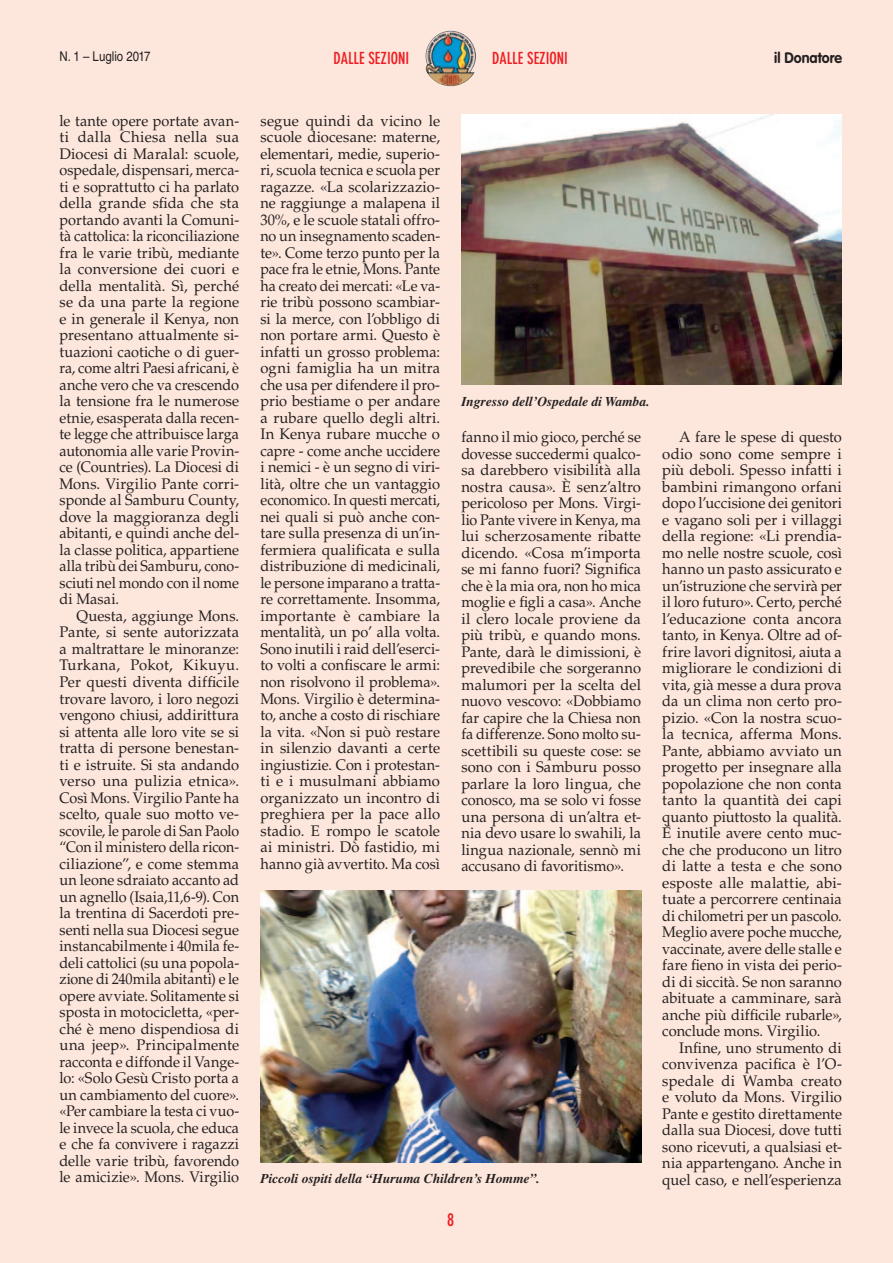
<style>
.page{position:relative;width:893px;height:1263px;background:#fde7dc}
.page>*{position:absolute;margin:0;border:0;box-sizing:border-box;transform-origin:0 0}
.t1{font:700 condensed 18px "DIN Neuzeit Grotesk Std";color:#ee1d23;scale:.96 1}
.t2{font:700 condensed 16.5px "DIN Neuzeit Grotesk Std";color:#ee1d23;scale:.96 1}
.t3{font:15.3px/16.5px "Palatino LT Std";letter-spacing:.005em;color:#231f20;text-align:justify}
.t4{font:15.3px/16.5px "Palatino LT Std";letter-spacing:.005em;color:#231f20;text-align:justify;scale:.95 1}
.t5{font:15.3px/16.5px "Palatino LT Std";letter-spacing:.005em;color:#231f20;text-align:justify;scale:.96 1}
.t6{font:700 15px "VAG Rounded Std";color:#231f20;scale:.95 1}
.t7{font:italic 700 13.5px "Times LT Std";color:#231f20}
.t8{font:13.5px "Helvetica LT Std";color:#231f20;scale:.85 1}
</style>
<div class="page">
<img style="left:260px;top:891px;width:381px;height:271px">
<img style="left:461px;top:115px;width:381px;height:269px">
<img style="left:425px;top:31px;width:51px;height:55px">
<p class="t8" style="left:60px;top:48px;width:109px">N. 1 – Luglio 2017</p>
<p class="t6" style="left:774px;top:48px;width:73px">il Donatore</p>
<p class="t2" style="left:333px;top:48px;width:80px">DALLE SEZIONI</p>
<p class="t2" style="left:492px;top:48px;width:80px">DALLE SEZIONI</p>
<p class="t4" style="left:60px;top:113px;width:191px">le tante opere portate avan&shy;ti dalla Chiesa nella sua Diocesi di Maralal: scuole, ospedale, dispensari, merca&shy;ti e soprattutto ci ha parlato della grande sfida che sta portando avanti la Comuni&shy;tà cattolica: la riconciliazione fra le varie tribù, mediante la conversione dei cuori e della mentalità. Sì, perché se da una parte la regione e in generale il Kenya, non presentano attualmente si&shy;tuazioni caotiche o di guer&shy;ra, come altri Paesi africani, è anche vero che va crescendo la tensione fra le numerose etnie, esasperata dalla recen&shy;te legge che attribuisce larga autonomia alle varie Provin&shy;ce (Countries). La Diocesi di Mons. Virgilio Pante corri&shy;sponde al Samburu County, dove la maggioranza degli abitanti, e quindi anche del&shy;la classe politica, appartiene alla tribù dei Samburu, cono&shy;sciuti nel mondo con il nome di Masai.</p>
<p class="t3" style="left:60px;top:608px;width:181px;text-indent:17px">Questa, aggiunge Mons.<br>Pante, si sente autorizzata a maltrattare le minoranze:<br>Turkana, Pokot, Kikuyu.<br>Per questi diventa difficile trovare lavoro, i loro negozi vengono chiusi, addirittura si attenta alle loro vite se si tratta di persone benestan&shy;ti e istruite. Si sta andando verso una pulizia etnica».<br>Così Mons. Virgilio Pante ha scelto, quale suo motto ve&shy;scovile, le parole di San Paolo “Con il ministero della ricon&shy;ciliazione”, e come stemma un leone sdraiato accanto ad un agnello (Isaia,11,6-9). Con la trentina di Sacerdoti pre&shy;senti nella sua Diocesi segue instancabilmente i 40mila fe&shy;deli cattolici (su una popola&shy;zione di 240mila abitanti) e le opere avviate. Solitamente si sposta in motocicletta, «per&shy;ché è meno dispendiosa di una jeep». Principalmente racconta e diffonde il Vange&shy;lo: «Solo Gesù Cristo porta a un cambiamento del cuore». «Per cambiare la testa ci vuo&shy;le invece la scuola, che educa e che fa convivere i ragazzi delle varie tribù, favorendo le amicizie». Mons. Virgilio</p>
<p class="t3" style="left:260px;top:113px;width:181px">segue quindi da vicino le scuole diocesane: materne, elementari, medie, superio&shy;ri, scuola tecnica e scuola per ragazze. «La scolarizzazio&shy;ne raggiunge a malapena il 30%, e le scuole statali offro&shy;no un insegnamento scaden&shy;te». Come terzo punto per la pace fra le etnie, Mons. Pante ha creato dei mercati: «Le va&shy;rie tribù possono scambiar&shy;si la merce, con l’obbligo di non portare armi. Questo è infatti un grosso problema: ogni famiglia ha un mitra che usa per difendere il pro&shy;prio bestiame o per andare a rubare quello degli altri.<br>In Kenya rubare mucche o capre - come anche uccidere i nemici - è un segno di viri&shy;lità, oltre che un vantaggio economico. In questi mercati, nei quali si può anche con&shy;tare sulla presenza di un’in&shy;fermiera qualificata e sulla distribuzione di medicinali, le persone imparano a tratta&shy;re correttamente. Insomma, importante è cambiare la mentalità, un po’ alla volta.<br>Sono inutili i raid dell’eserci&shy;to volti a confiscare le armi: non risolvono il problema».<br>Mons. Virgilio è determina&shy;to, anche a costo di rischiare la vita. «Non si può restare in silenzio davanti a certe ingiustizie. Con i protestan&shy;ti e i musulmani abbiamo organizzato un incontro di preghiera per la pace allo stadio. E rompo le scatole ai ministri. Dò fastidio, mi hanno già avvertito. Ma così</p>
<p class="t7" style="left:461px;top:393px;width:190px">Ingresso dell’Ospedale di Wamba.</p>
<p class="t4" style="left:461px;top:429px;width:191px">fanno il mio gioco, perché se dovesse succedermi qualco&shy;sa darebbero visibilità alla nostra causa». È senz’altro pericoloso per Mons. Virgi&shy;lio Pante vivere in Kenya, ma lui scherzosamente ribatte dicendo. «Cosa m’importa se mi fanno fuori? Significa che è la mia ora, non ho mica moglie e figli a casa». Anche il clero locale proviene da più tribù, e quando mons.<br>Pante, darà le dimissioni, è prevedibile che sorgeranno malumori per la scelta del nuovo vescovo: «Dobbiamo far capire che la Chiesa non fa differenze. Sono molto su&shy;scettibili su queste cose: se sono con i Samburu posso parlare la loro lingua, che conosco, ma se solo vi fosse una persona di un’altra et&shy;nia devo usare lo swahili, la lingua nazionale, sennò mi accusano di favoritismo».</p>
<p class="t5" style="left:662px;top:429px;width:189px;text-indent:17px">A fare le spese di questo odio sono come sempre i più deboli. Spesso infatti i bambini rimangono orfani dopo l’uccisione dei genitori e vagano soli per i villaggi della regione: «Li prendia&shy;mo nelle nostre scuole, così hanno un pasto assicurato e un’istruzione che servirà per il loro futuro». Certo, perché l’educazione conta ancora tanto, in Kenya. Oltre ad of&shy;frire lavori dignitosi, aiuta a migliorare le condizioni di vita, già messe a dura prova da un clima non certo pro&shy;pizio. «Con la nostra scuo&shy;la tecnica, afferma Mons.<br>Pante, abbiamo avviato un progetto per insegnare alla popolazione che non conta tanto la quantità dei capi quanto piuttosto la qualità.<br>È inutile avere cento muc&shy;che che producono un litro di latte a testa e che sono esposte alle malattie, abi&shy;tuate a percorrere centinaia di chilometri per un pascolo.<br>Meglio avere poche mucche, vaccinate, avere delle stalle e fare fieno in vista dei perio&shy;di di siccità. Se non saranno abituate a camminare, sarà anche più difficile rubarle», conclude mons. Virgilio.</p>
<p class="t5" style="left:662px;top:1039px;width:189px;text-indent:17px">Infine, uno strumento di convivenza pacifica è l’O&shy;spedale di Wamba creato e voluto da Mons. Virgilio Pante e gestito direttamente dalla sua Diocesi, dove tutti sono ricevuti, a qualsiasi et&shy;nia appartengano. Anche in quel caso, e nell’esperienza</p>
<p class="t7" style="left:260px;top:1170px;width:281px">Piccoli ospiti della “Huruma Children’s Homme”.</p>
<p class="t1" style="left:447px;top:1209px;width:9px">8</p>
</div>
